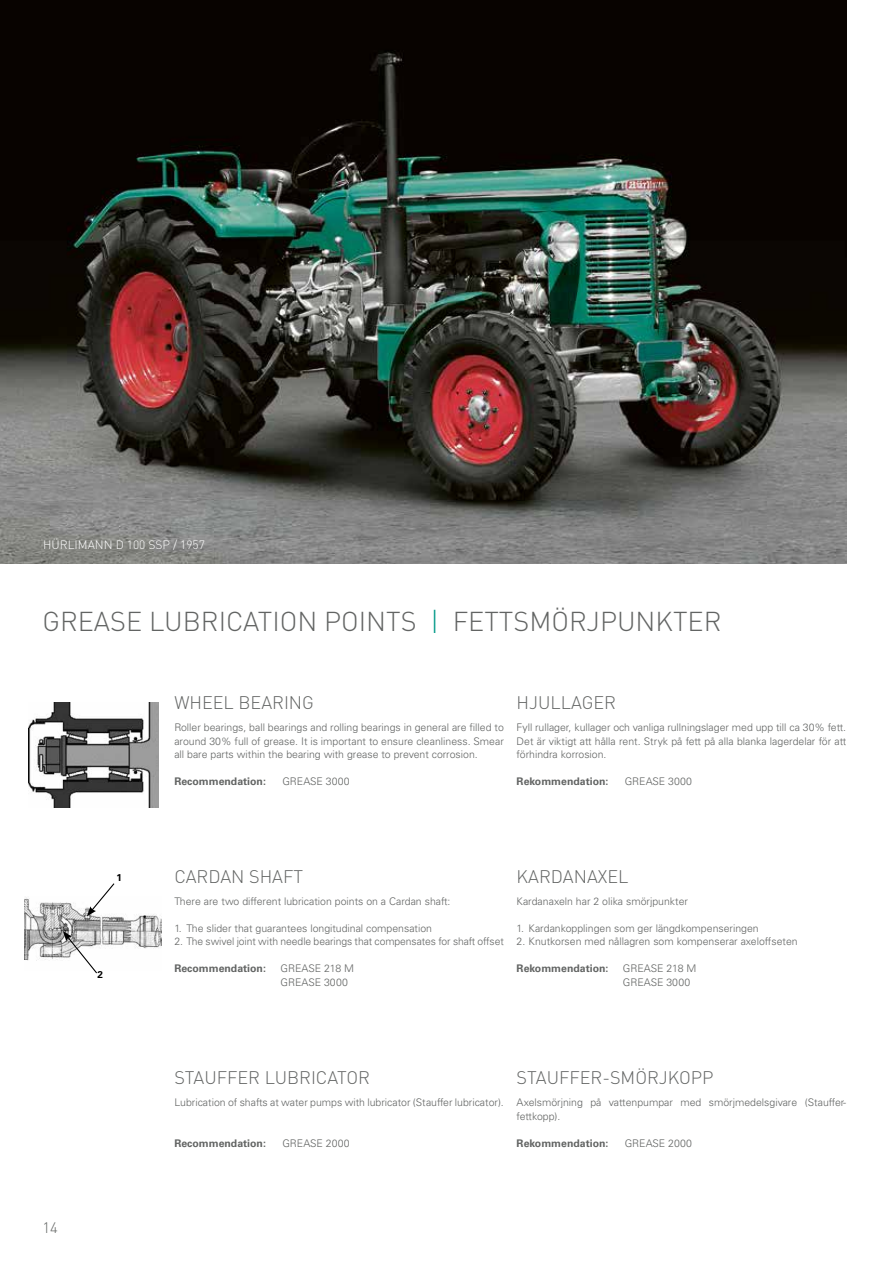
<style>
.page{position:relative;width:893px;height:1263px;background:#fff}
.page>*{position:absolute;margin:0;border:0;box-sizing:border-box;transform-origin:0 0}
.t1{font:300 27px "DIN";color:#626463}
.t2{font:300 18px "DIN";color:#626463}
.t3{font:300 15px "DIN";color:#626463}
.t4{font:300 12px "DIN";color:#fff}
.t5{font:300 10.5px/13.5px "Univers LT Std";color:#626463}
.t6{font:700 10.5px "Univers LT Std";color:#626463}
.t7{font:700 9.9px "Univers LT Std";color:#000}
.s1{color:#009987}
</style>
<div class="page">
<img style="left:0;top:0;width:846px;height:563px">
<img style="left:29px;top:702px;width:129px;height:106px">
<img style="left:25px;top:897px;width:137px;height:64px">
<svg style="left:87px;top:883px;width:29px;height:33px"></svg>
<svg style="left:63px;top:931px;width:35px;height:43px"></svg>
<p class="t4" style="left:43px;top:536px;width:163px">HÜRLIMANN D 100 SSP / 1957</p>
<h1 class="t1" style="left:43px;top:603px;width:680px">GREASE LUBRICATION POINTS <span class="s1">|</span> FETTSMÖRJPUNKTER</h1>
<p class="t7" style="left:117px;top:871px;width:7px">1</p>
<p class="t7" style="left:97px;top:968px;width:7px">2</p>
<h3 class="t3" style="left:43px;top:1217px;width:17px">14</h3>
<h2 class="t2" style="left:174px;top:690px;width:141px">WHEEL BEARING</h2>
<p class="t5" style="left:174px;top:721px;width:331px;text-align:justify">Roller bearings, ball bearings and rolling bearings in general are filled to around 30% full of grease. It is important to ensure cleanliness. Smear all bare parts within the bearing with grease to prevent corrosion.</p>
<p class="t6" style="left:174px;top:775px;width:93px">Recommendation:</p>
<p class="t5" style="left:282px;top:775px;width:69px">GREASE 3000</p>
<h2 class="t2" style="left:517px;top:691px;width:101px">HJULLAGER</h2>
<p class="t5" style="left:517px;top:721px;width:331px;text-align:justify">Fyll rullager, kullager och vanliga rullningslager med upp till ca 30% fett.<br>Det är viktigt att hålla rent. Stryk på fett på alla blanka lagerdelar för att förhindra korrosion.</p>
<p class="t6" style="left:517px;top:775px;width:93px">Rekommendation:</p>
<p class="t5" style="left:625px;top:775px;width:69px">GREASE 3000</p>
<h2 class="t2" style="left:174px;top:864px;width:130px">CARDAN SHAFT</h2>
<p class="t5" style="left:174px;top:894px;width:278px">There are two different lubrication points on a Cardan shaft:</p>
<p class="t5" style="left:174px;top:921px;width:259px">1. The slider that guarantees longitudinal compensation</p>
<p class="t5" style="left:174px;top:935px;width:331px">2. The swivel joint with needle bearings that compensates for shaft offset</p>
<p class="t6" style="left:174px;top:962px;width:93px">Recommendation:</p>
<p class="t5" style="left:281px;top:962px;width:75px">GREASE 218 M<br>GREASE 3000</p>
<h2 class="t2" style="left:517px;top:864px;width:113px">KARDANAXEL</h2>
<p class="t5" style="left:517px;top:894px;width:173px">Kardanaxeln har 2 olika smörjpunkter</p>
<p class="t5" style="left:517px;top:921px;width:244px">1. Kardankopplingen som ger längdkompenseringen</p>
<p class="t5" style="left:517px;top:935px;width:283px">2. Knutkorsen med nållagren som kompenserar axeloffseten</p>
<p class="t6" style="left:517px;top:962px;width:93px">Rekommendation:</p>
<p class="t5" style="left:623px;top:962px;width:75px">GREASE 218 M<br>GREASE 3000</p>
<h2 class="t2" style="left:174px;top:1065px;width:197px">STAUFFER LUBRICATOR</h2>
<p class="t5" style="left:174px;top:1095px;width:331px">Lubrication of shafts at water pumps with lubricator (Stauffer lubricator).</p>
<p class="t6" style="left:174px;top:1137px;width:93px">Recommendation:</p>
<p class="t5" style="left:282px;top:1136px;width:69px">GREASE 2000</p>
<h2 class="t2" style="left:517px;top:1065px;width:198px">STAUFFER-SMÖRJKOPP</h2>
<p class="t5" style="left:517px;top:1096px;width:331px">Axelsmörjning på vattenpumpar med smörjmedelsgivare (Stauffer&shy;fettkopp).</p>
<p class="t6" style="left:517px;top:1137px;width:93px">Rekommendation:</p>
<p class="t5" style="left:625px;top:1136px;width:69px">GREASE 2000</p>
</div>
